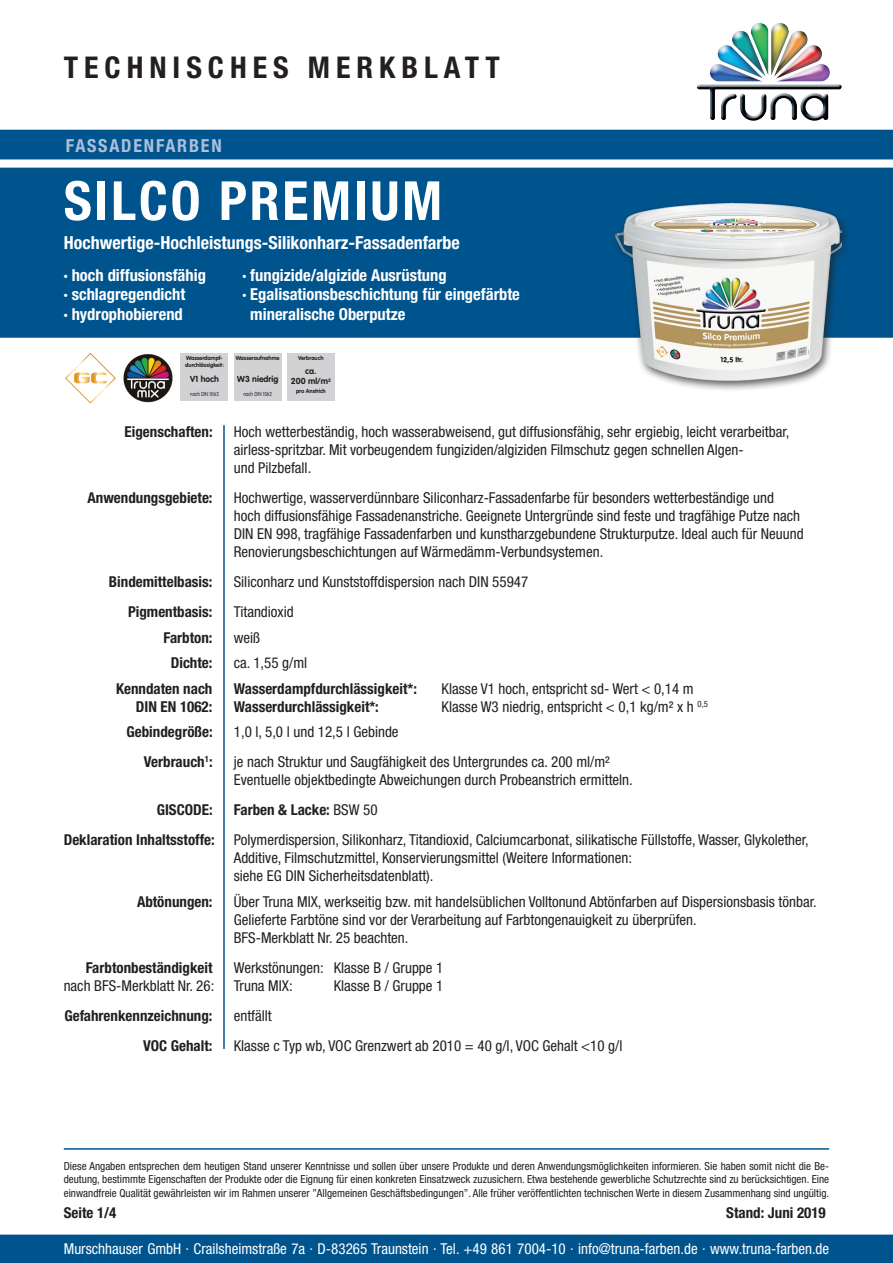
<style>
.page{position:relative;width:893px;height:1263px;background:#fff}
.page>*{position:absolute;margin:0;border:0;box-sizing:border-box;transform-origin:0 0}
.t1{font:700 condensed 54px "Helvetica Neue";letter-spacing:.05em;color:#fff}
.t2{font:700 condensed 30px "Helvetica Neue";letter-spacing:.2em;color:#231f20}
.t3{font:700 condensed 18px "Helvetica Neue";color:#fff}
.t4{font:700 condensed 18px "Helvetica Neue";letter-spacing:.1em;color:#adbfda}
.t5{font:700 condensed 16.5px/19.5px "Helvetica Neue";color:#fff}
.t6{font:condensed 15px/18px "Helvetica Neue";color:#231f20}
.t7{font:700 condensed 15px "Helvetica Neue";color:#231f20}
.t8{font:condensed 15px "Helvetica Neue";color:#fff}
.t9{font:condensed 11.1px/13.5px "Helvetica Neue";color:#231f20;text-align:justify}
.t10{font:700 8.55px/10.5px "VAG Rounded";color:#231f20;text-align:center}
.t11{font:700 5.7px/6.9px "VAG Rounded";color:#231f20}
.t12{font:300 5.7px "VAG Rounded";color:#231f20;scale:.83 1}
.s1{font-weight:400}
</style>
<div class="page">
<div style="left:0;top:168px;width:893px;height:170px;background:#00548e"></div>
<div style="left:0;top:130px;width:893px;height:29px;background:#00548e"></div>
<img style="left:697px;top:23px;width:145px;height:98px">
<svg style="left:65px;top:353px;width:51px;height:51px"></svg>
<img style="left:123px;top:354px;width:50px;height:49px">
<hr style="left:64px;top:1148px;width:765px;height:2px;background:#00548e">
<div style="left:0;top:1235px;width:893px;height:28px;background:#00548e"></div>
<div style="left:0;top:1234px;width:893px;height:29px;border:2px solid #00548e"></div>
<hr style="left:223px;top:425px;width:2px;height:624px;background:#00548e">
<div style="left:609px;top:199px;width:242px;height:193px;background:#231f20;opacity:.75"></div>
<img style="left:600px;top:200px;width:241px;height:192px">
<svg style="left:656px;top:344px;width:12px;height:15px"></svg>
<div style="left:181px;top:353px;width:47px;height:47px;background:#d1d2d4"></div>
<div style="left:234px;top:353px;width:47px;height:47px;background:#d1d2d4"></div>
<div style="left:287px;top:353px;width:47px;height:47px;background:#d1d2d4"></div>
<h2 class="t2" style="left:64px;top:49px;width:437px">TECHNISCHES MERKBLATT</h2>
<p class="t4" style="left:66px;top:134px;width:157px">FASSADENFARBEN</p>
<h1 class="t1" style="left:64px;top:168px;width:380px">SILCO PREMIUM</h1>
<p class="t3" style="left:64px;top:232px;width:398px">Hochwertige-Hochleistungs-Silikonharz-Fassadenfarbe</p>
<p class="t5" style="left:64px;top:265px;width:144px">· hoch diffusionsfähig · schlagregendicht<br>· hydrophobierend</p>
<p class="t5" style="left:242px;top:265px;width:206px">· fungizide/algizide Ausrüstung</p>
<p class="t5" style="left:242px;top:284px;width:279px">· Egalisationsbeschichtung für eingefärbte</p>
<p class="t5" style="left:250px;top:304px;width:157px">mineralische Oberputze</p>
<p class="t11" style="left:185px;top:355px;width:40px">Wasserdampf&shy;durchlässigkeit:</p>
<p class="t11" style="left:236px;top:355px;width:45px">Wasseraufnahme</p>
<p class="t11" style="left:298px;top:355px;width:27px">Verbrauch</p>
<p class="t12" style="left:190px;top:391px;width:36px">nach DIN 1062</p>
<p class="t12" style="left:243px;top:391px;width:36px">nach DIN 1062</p>
<p class="t10" style="left:190px;top:374px;width:30px">V1 hoch</p>
<p class="t10" style="left:237px;top:374px;width:43px">W3 niedrig</p>
<p class="t10" style="left:291px;top:366px;width:42px">ca.<br>200 ml/m<sup>2</sup></p>
<p class="t11" style="left:296px;top:388px;width:31px">pro Anstrich</p>
<p class="t7" style="left:125px;top:423px;width:90px">Eigenschaften:</p>
<p class="t6" style="left:234px;top:423px;width:557px">Hoch wetterbeständig, hoch wasserabweisend, gut diffusionsfähig, sehr ergiebig, leicht verarbeitbar, airless-spritzbar. Mit vorbeugendem fungiziden/algiziden Filmschutz gegen schnellen Algen-<br>und Pilzbefall.</p>
<p class="t7" style="left:88px;top:489px;width:126px">Anwendungsgebiete:</p>
<p class="t6" style="left:234px;top:489px;width:571px">Hochwertige, wasserverdünnbare Siliconharz-Fassadenfarbe für besonders wetterbeständige und hoch diffusionsfähige Fassadenanstriche. Geeignete Untergründe sind feste und tragfähige Putze nach DIN EN 998, tragfähige Fassadenfarben und kunstharzgebundene Strukturputze. Ideal auch für Neuund Renovierungsbeschichtungen auf Wärmedämm-Verbundsystemen.</p>
<p class="t7" style="left:109px;top:573px;width:105px">Bindemittelbasis:</p>
<p class="t6" style="left:234px;top:573px;width:296px">Siliconharz und Kunststoffdispersion nach DIN 55947</p>
<p class="t7" style="left:128px;top:603px;width:86px">Pigmentbasis:</p>
<p class="t6" style="left:234px;top:603px;width:61px">Titandioxid</p>
<p class="t7" style="left:163px;top:628px;width:51px">Farbton:</p>
<p class="t6" style="left:234px;top:628px;width:28px">weiß</p>
<p class="t7" style="left:171px;top:654px;width:43px">Dichte:</p>
<p class="t6" style="left:234px;top:654px;width:75px">ca. 1,55 g/ml</p>
<p class="t7" style="left:116px;top:679px;width:98px">Kenndaten nach</p>
<p class="t7" style="left:234px;top:679px;width:185px">Wasserdampfdurchlässigkeit*:</p>
<p class="t6" style="left:442px;top:679px;width:254px">Klasse V1 hoch, entspricht sd- Wert &lt; 0,14 m</p>
<p class="t7" style="left:136px;top:697px;width:78px">DIN EN 1062:</p>
<p class="t7" style="left:234px;top:697px;width:147px">Wasserdurchlässigkeit*:</p>
<p class="t6" style="left:442px;top:697px;width:268px">Klasse W3 niedrig, entspricht &lt; 0,1 kg/m² x h <sup>0,5</sup></p>
<p class="t7" style="left:127px;top:723px;width:88px">Gebindegröße:</p>
<p class="t6" style="left:234px;top:723px;width:166px">1,0 l, 5,0 l und 12,5 l Gebinde</p>
<p class="t7" style="left:144px;top:753px;width:70px">Verbrauch<sup>1</sup>:</p>
<p class="t6" style="left:234px;top:753px;width:400px">je nach Struktur und Saugfähigkeit des Untergrundes ca. 200 ml/m²<br>Eventuelle objektbedingte Abweichungen durch Probeanstrich ermitteln.</p>
<p class="t7" style="left:157px;top:801px;width:57px">GISCODE:</p>
<p class="t7" style="left:234px;top:801px;width:145px">Farben &amp; Lacke: <span class="s1">BSW 50</span></p>
<p class="t7" style="left:64px;top:831px;width:152px">Deklaration Inhaltsstoffe:</p>
<p class="t6" style="left:234px;top:831px;width:576px">Polymerdispersion, Silikonharz, Titandioxid, Calciumcarbonat, silikatische Füllstoffe, Wasser, Glykolether,<br>Additive, Filmschutzmittel, Konservierungsmittel (Weitere Informationen:<br>siehe EG DIN Sicherheitsdatenblatt).</p>
<p class="t7" style="left:137px;top:892px;width:77px">Abtönungen:</p>
<p class="t6" style="left:234px;top:892px;width:584px">Über Truna MIX, werkseitig bzw. mit handelsüblichen Volltonund Abtönfarben auf Dispersionsbasis tönbar.<br>Gelieferte Farbtöne sind vor der Verarbeitung auf Farbtongenauigkeit zu überprüfen.<br>BFS-Merkblatt Nr. 25 beachten.</p>
<p class="t7" style="left:86px;top:958px;width:128px">Farbtonbeständigkeit</p>
<p class="t6" style="left:234px;top:958px;width:211px">Werkstönungen: Klasse B / Gruppe 1</p>
<p class="t6" style="left:64px;top:976px;width:152px">nach BFS-Merkblatt Nr. 26:</p>
<p class="t6" style="left:234px;top:976px;width:60px">Truna MIX:</p>
<p class="t6" style="left:334px;top:976px;width:111px">Klasse B / Gruppe 1</p>
<p class="t7" style="left:64px;top:1006px;width:150px">Gefahrenkennzeichnung:</p>
<p class="t6" style="left:234px;top:1006px;width:40px">entfällt</p>
<p class="t7" style="left:143px;top:1036px;width:71px">VOC Gehalt:</p>
<p class="t6" style="left:234px;top:1036px;width:390px">Klasse c Typ wb, VOC Grenzwert ab 2010 = 40 g/l, VOC Gehalt &lt;10 g/l</p>
<p class="t9" style="left:64px;top:1159px;width:767px">Diese Angaben entsprechen dem heutigen Stand unserer Kenntnisse und sollen über unsere Produkte und deren Anwendungsmöglichkeiten informieren. Sie haben somit nicht die Be&shy;deutung, bestimmte Eigenschaften der Produkte oder die Eignung für einen konkreten Einsatzweck zuzusichern. Etwa bestehende gewerbliche Schutzrechte sind zu berücksichtigen. Eine einwandfreie Qualität gewährleisten wir im Rahmen unserer ”Allgemeinen Geschäftsbedingungen”. Alle früher veröffentlichten technischen Werte in diesem Zusammenhang sind ungültig.</p>
<p class="t7" style="left:64px;top:1203px;width:54px">Seite 1/4</p>
<p class="t7" style="left:726px;top:1203px;width:101px">Stand: Juni 2019</p>
<p class="t8" style="left:64px;top:1239px;width:767px">Murschhauser GmbH · Crailsheimstraße 7a · D-83265 Traunstein · Tel. +49 861 7004-10 · info@truna-farben.de · www.truna-farben.de</p>
</div>
